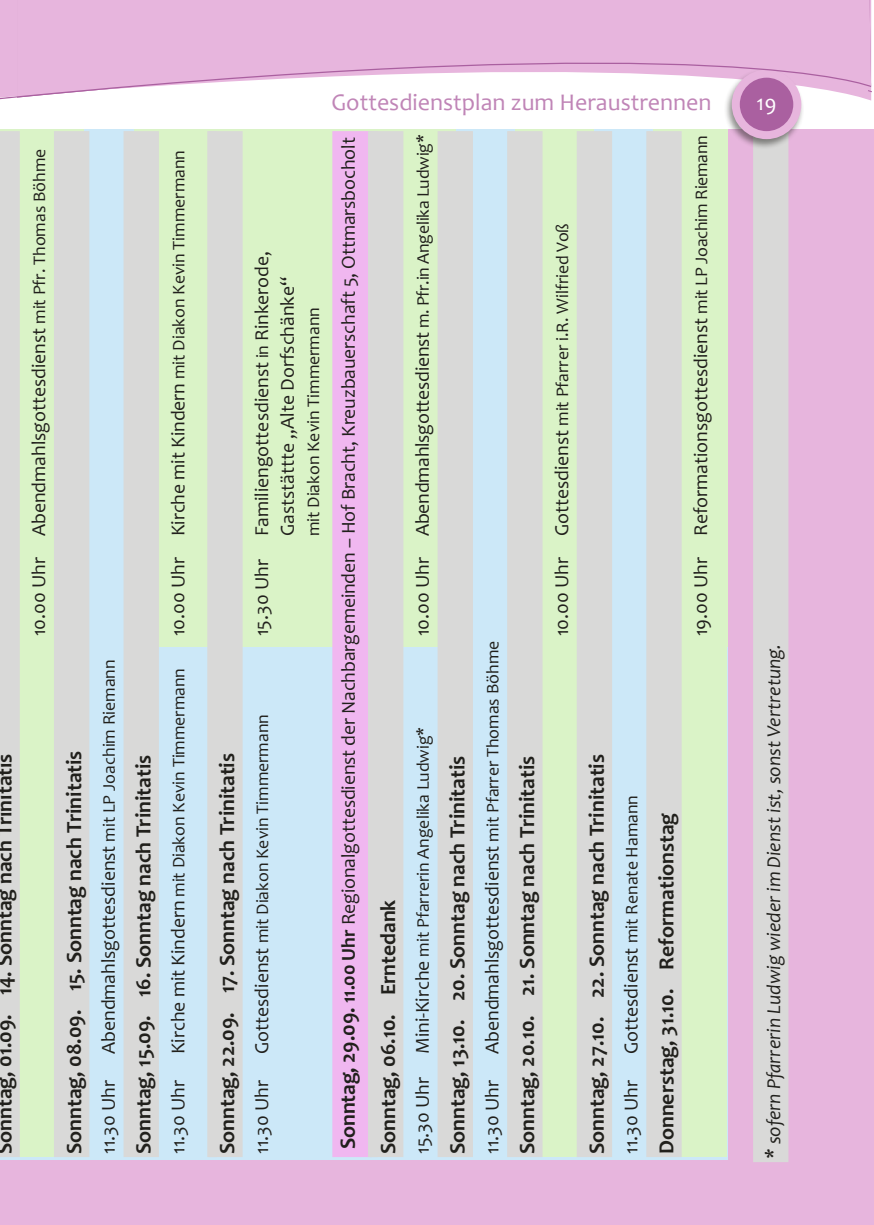
<style>
.page{position:relative;width:874px;height:1225px;background:#fff}
.page>*{position:absolute;margin:0;border:0;box-sizing:border-box;transform-origin:0 0}
.Rubrik{font:24px "Candara";color:#c085b7}
.Seitenzahl{font:22px "Candara";color:#fff}
.t1{font:700 21.6px "Candara";color:#21201c}
.t2{font:19.6px/25.6px "Candara";color:#21201c}
.t3{font:italic 19.6px "Candara";color:#21201c}
.t4{font:17.6px "Candara";color:#21201c}
.s1{font-size:17.6px}
.s2{font-size:19.6px}
.s3{font-weight:700;font-size:21.6px}
.s4{font-weight:700}
.s5{font-size:21.6px}
</style>
<div class="page">
<div style="left:0;top:129px;width:873px;height:1076px;background:#e7b5dd"></div>
<div style="left:0;top:130px;width:726px;height:520px;background:#daf3c7"></div>
<div style="left:0;top:647px;width:726px;height:512px;background:#cce8f8"></div>
<div style="left:71px;top:130px;width:63px;height:1027px;background:#cce8f8"></div>
<div style="left:456px;top:130px;width:59px;height:1027px;background:#cce8f8"></div>
<div style="left:593px;top:130px;width:59px;height:1027px;background:#cce8f8"></div>
<div style="left:0;top:130px;width:83px;height:1027px;background:#daf3c7"></div>
<div style="left:525px;top:130px;width:62px;height:1027px;background:#daf3c7"></div>
<div style="left:665px;top:130px;width:61px;height:1027px;background:#daf3c7"></div>
<div style="left:752px;top:129px;width:36px;height:1033px;background:#d9d9d8"></div>
<div style="left:0;top:131px;width:20px;height:1026px;background:#d9d9d8"></div>
<div style="left:54px;top:131px;width:35px;height:1026px;background:#d9d9d8"></div>
<div style="left:123px;top:131px;width:36px;height:1026px;background:#d9d9d8"></div>
<div style="left:207px;top:131px;width:35px;height:1026px;background:#d9d9d8"></div>
<div style="left:332px;top:131px;width:39px;height:1026px;background:#f0b7f0"></div>
<div style="left:368px;top:131px;width:35px;height:1026px;background:#d9d9d8"></div>
<div style="left:437px;top:131px;width:35px;height:1026px;background:#d9d9d8"></div>
<div style="left:507px;top:131px;width:35px;height:1026px;background:#d9d9d8"></div>
<div style="left:576px;top:131px;width:35px;height:1026px;background:#d9d9d8"></div>
<div style="left:646px;top:131px;width:35px;height:1026px;background:#d9d9d8"></div>
<svg style="left:0;top:0;width:17px;height:130px"></svg>
<div style="left:723px;top:69px;width:80px;height:81px;background:#21201c;opacity:.5"></div>
<div style="left:735px;top:74px;width:61px;height:61px;background:#aa60a0;border-radius:50%"></div>
<div style="left:731px;top:70px;width:69px;height:69px;border:8px solid #e7b5dd;border-radius:50%"></div>
<svg style="left:17px;top:0;width:853px;height:96px;fill:#e7b5dd"></svg>
<div style="left:17px;top:1179px;width:856px;height:46px;background:#e7b5dd"></div>
<div style="left:0;top:1179px;width:17px;height:46px;background:#e7b5dd"></div>
<p class="t2" style="left:26px;top:636px;width:489px;rotate:-90deg">10.00 Uhr Abendmahlsgottesdienst <span class="s1">mit Pfr. Thomas Böhme</span></p>
<p class="t1" style="left:-9px;top:1154px;width:402px;rotate:-90deg">Sonntag, 01.09. 14. Sonntag nach Trinitatis</p>
<p class="t1" style="left:60px;top:1154px;width:405px;rotate:-90deg">Sonntag, 08.09. 15. Sonntag nach Trinitatis</p>
<p class="t2" style="left:95px;top:1054px;width:396px;rotate:-90deg">Abendmahlsgottesdienst <span class="s1">mit LP Joachim Riemann</span></p>
<p class="t2" style="left:95px;top:1154px;width:76px;rotate:-90deg">11.30 Uhr</p>
<p class="t1" style="left:130px;top:1154px;width:401px;rotate:-90deg">Sonntag, 15.09. 16. Sonntag nach Trinitatis</p>
<p class="t2" style="left:165px;top:636px;width:488px;rotate:-90deg">10.00 Uhr Kirche mit Kindern <span class="s1">mit Diakon Kevin Timmermann</span></p>
<p class="t4" style="left:168px;top:1054px;width:388px;rotate:-90deg"><span class="s2">Kirche mit Kindern</span> mit Diakon Kevin Timmermann</p>
<p class="t2" style="left:165px;top:1154px;width:76px;rotate:-90deg">11.30 Uhr</p>
<p class="t1" style="left:213px;top:1154px;width:403px;rotate:-90deg">Sonntag, 22.09. 17. Sonntag nach Trinitatis</p>
<p class="t2" style="left:249px;top:536px;width:287px;text-indent:-100px;rotate:-90deg">15.30 Uhr Familiengottesdienst <span class="s1">in</span> Rinkerode,<br>Gaststättte „Alte Dorfschänke“</p>
<p class="t4" style="left:302px;top:536px;width:230px;rotate:-90deg">mit Diakon Kevin Timmermann</p>
<p class="t4" style="left:251px;top:1054px;width:341px;rotate:-90deg"><span class="s2">Gottesdienst</span> mit Diakon Kevin Timmermann</p>
<p class="t2" style="left:249px;top:1154px;width:76px;rotate:-90deg">11.30 Uhr</p>
<p class="Rubrik" style="left:331px;top:87px;width:381px">Gottesdienstplan zum Heraustrennen</p>
<p class="Seitenzahl" style="left:756px;top:89px;width:21px">19</p>
<p class="t2" style="left:335px;top:1149px;width:1013px;rotate:-90deg"><span class="s3">Sonntag, 29.09.</span> <span class="s4">11.00 Uhr</span> Regionalgottesdienst der Nachbargemeinden – Hof Bracht, Kreuzbauerschaft 5, Ottmarsbocholt</p>
<p class="t2" style="left:409px;top:636px;width:503px;rotate:-90deg">10.00 Uhr Abendmahlsgottesdienst <span class="s1">m. Pfr.in Angelika Ludwig*</span></p>
<p class="t1" style="left:374px;top:1154px;width:256px;rotate:-90deg">Sonntag, 06.10. Erntedank</p>
<p class="t4" style="left:412px;top:1154px;width:429px;rotate:-90deg"><span class="s2">15.30 Uhr Mini-Kirche</span> mit Pfarrerin Angelika Ludwig*</p>
<p class="t1" style="left:444px;top:1154px;width:400px;rotate:-90deg">Sonntag, 13.10. 20. Sonntag nach Trinitatis</p>
<p class="t2" style="left:479px;top:1054px;width:415px;rotate:-90deg">Abendmahlsgottesdienst <span class="s1">mit Pfarrer Thomas Böhme</span></p>
<p class="t2" style="left:479px;top:1154px;width:76px;rotate:-90deg">11.30 Uhr</p>
<p class="t4" style="left:551px;top:636px;width:415px;rotate:-90deg"><span class="s2">10.00 Uhr Gottesdienst</span> mit Pfarrer i.R. Wilfried Voß</p>
<p class="t1" style="left:513px;top:1154px;width:400px;rotate:-90deg">Sonntag, 20.10. 21. Sonntag nach Trinitatis</p>
<p class="t2" style="left:687px;top:636px;width:503px;rotate:-90deg">19.00 Uhr Reformationsgottesdienst <span class="s1">mit LP Joachim Riemann</span></p>
<p class="t1" style="left:583px;top:1154px;width:401px;rotate:-90deg">Sonntag, 27.10. 22. Sonntag nach Trinitatis</p>
<p class="t4" style="left:620px;top:1054px;width:261px;rotate:-90deg"><span class="s2">Gottesdienst</span> mit Renate Hamann</p>
<p class="t2" style="left:618px;top:1154px;width:76px;rotate:-90deg">11.30 Uhr</p>
<p class="t1" style="left:652px;top:1154px;width:343px;rotate:-90deg">Donnerstag, 31.10. Reformationstag</p>
<p class="t3" style="left:761px;top:1159px;width:517px;rotate:-90deg"><span class="s5">*</span> sofern Pfarrerin Ludwig wieder im Dienst ist, sonst Vertretung.</p>
</div>
